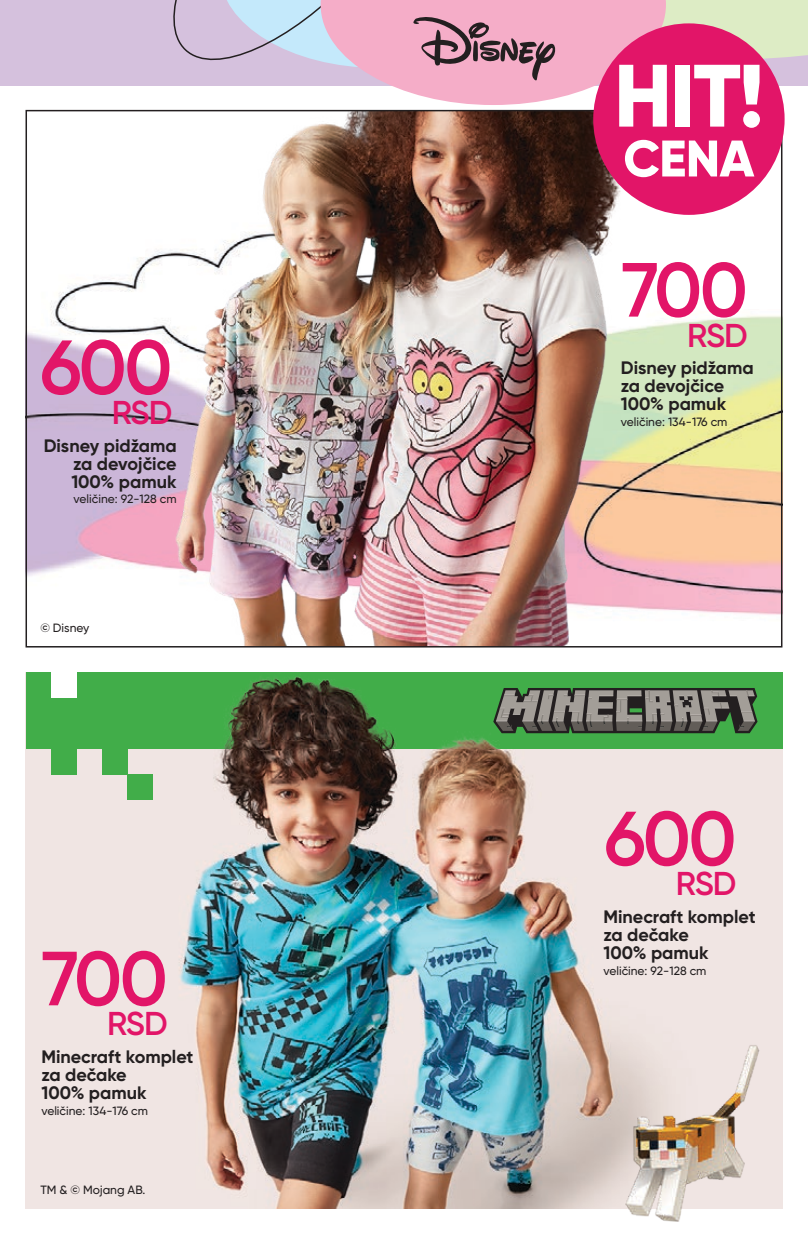
<style>
.page{position:relative;width:808px;height:1234px;background:#fff}
.page>*{position:absolute;margin:0;border:0;box-sizing:border-box;transform-origin:0 0}
.t1{font:800 88.2px "Gilroy";color:#fff}
.t2{font:600 76.5px "Gilroy";letter-spacing:-.04em;color:#e21568}
.t3{font:800 51.3px "Gilroy";color:#fff}
.t4{font:600 33px "Gilroy";letter-spacing:-.035em;color:#e21568}
.t5{font:700 18px/18px "Gilroy";color:#231f20}
.t6{font:500 12px "Gilroy";color:#231f20}
</style>
<div class="page">
<img style="left:26px;top:748px;width:756px;height:460px">
<div style="left:51px;top:748px;width:26px;height:26px;background:#41ad49"></div>
<div style="left:102px;top:748px;width:26px;height:26px;background:#41ad49"></div>
<div style="left:26px;top:672px;width:756px;height:76px;background:#41ad49"></div>
<div style="left:128px;top:774px;width:25px;height:25px;background:#41ad49"></div>
<div style="left:51px;top:672px;width:26px;height:25px;background:#fff"></div>
<svg style="left:525px;top:688px;width:232px;height:45px;background:#696861"></svg>
<img style="left:224px;top:676px;width:301px;height:72px">
<img style="left:29px;top:113px;width:750px;height:531px">
<img style="left:603px;top:1034px;width:180px;height:188px">
<div style="left:0;top:0;width:808px;height:85px;background:#d5c1dd"></div>
<svg style="left:156px;top:0;width:652px;height:105px"></svg>
<div style="left:593px;top:23px;width:191px;height:192px;background:#e21568;border-radius:50%"></div>
<h2 class="t2" style="left:40px;top:320px;width:134px">600</h2>
<h3 class="t4" style="left:112px;top:392px;width:62px">RSD</h3>
<p class="t5" style="left:71px;top:436px;width:107px;text-align:justify;text-indent:-28px">Disney pidžama za devojčice 100% pamuk</p>
<p class="t6" style="left:74px;top:491px;width:104px">veličine: 92-128 cm</p>
<p class="t6" style="left:40px;top:620px;width:51px">© Disney</p>
<h2 class="t2" style="left:42px;top:930px;width:128px">700</h2>
<h3 class="t4" style="left:107px;top:1003px;width:62px">RSD</h3>
<p class="t5" style="left:41px;top:1047px;width:154px">Minecraft komplet za dečake<br>100% pamuk</p>
<p class="t6" style="left:41px;top:1102px;width:108px">veličine: 134-176 cm</p>
<p class="t6" style="left:40px;top:1181px;width:106px">TM &amp; © Mojang AB.</p>
<h1 class="t1" style="left:614px;top:40px;width:152px">HIT!</h1>
<h3 class="t3" style="left:623px;top:126px;width:132px">CENA</h3>
<h2 class="t2" style="left:621px;top:242px;width:128px">700</h2>
<h3 class="t4" style="left:687px;top:314px;width:62px">RSD</h3>
<p class="t5" style="left:621px;top:359px;width:134px">Disney pidžama za devojčice<br>100% pamuk</p>
<p class="t6" style="left:621px;top:414px;width:108px">veličine: 134-176 cm</p>
<h2 class="t2" style="left:604px;top:790px;width:134px">600</h2>
<h3 class="t4" style="left:676px;top:863px;width:62px">RSD</h3>
<p class="t5" style="left:603px;top:907px;width:154px">Minecraft komplet za dečake<br>100% pamuk</p>
<p class="t6" style="left:603px;top:962px;width:104px">veličine: 92-128 cm</p>
</div>
